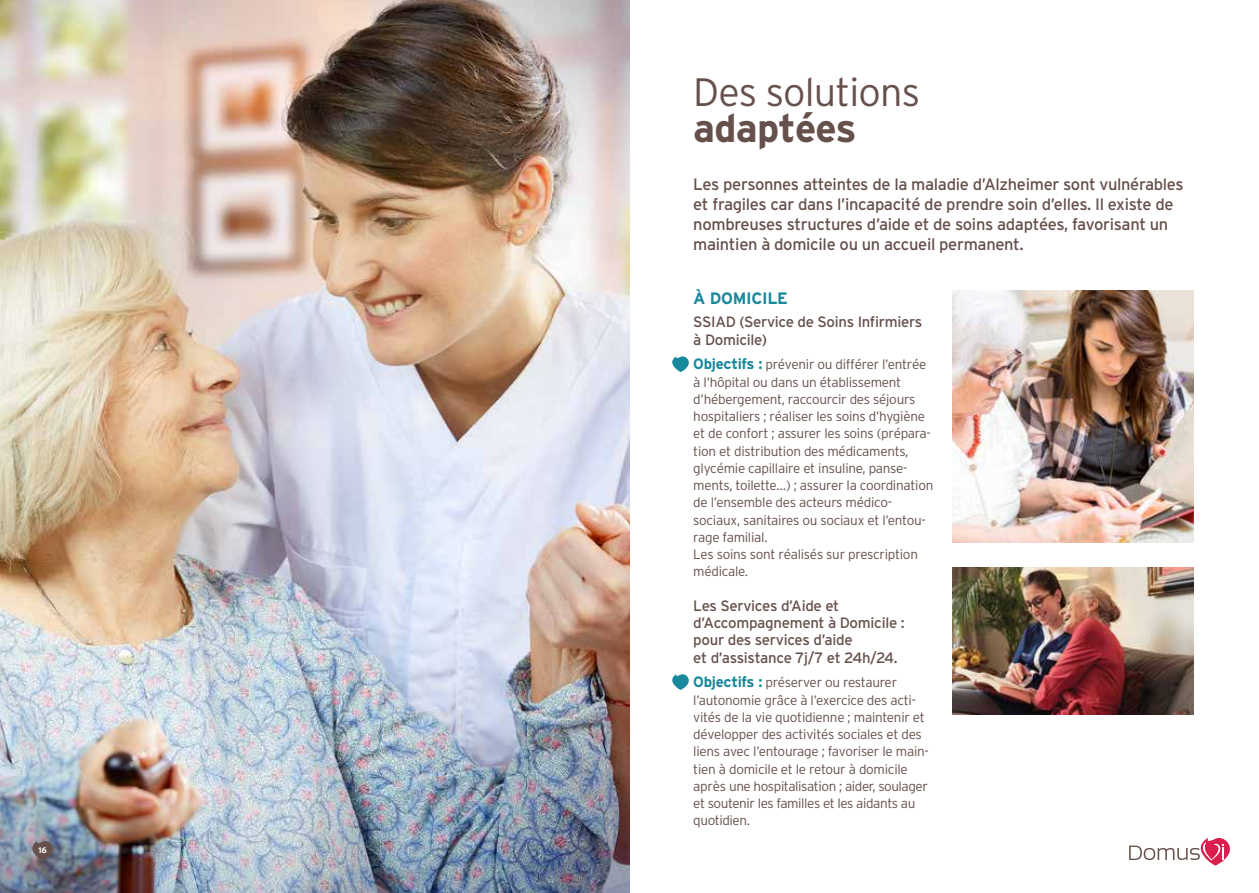
<style>
.page{position:relative;width:1259px;height:893px;background:#fff}
.page>*{position:absolute;margin:0;border:0;box-sizing:border-box;transform-origin:0 0}
.t1{font:300 39.6px "Interstate";letter-spacing:-.02em;color:#66504b}
.t2{font:700 39.6px "Interstate";letter-spacing:-.02em;color:#66504b}
.t3{font:16.5px/19.8px "Interstate";letter-spacing:-.02em;color:#66504b}
.t4{font:700 16.5px "Interstate";color:#18899b}
.t5{font:15px/17.2px "Interstate";letter-spacing:-.02em;color:#66504b}
.t6{font:300 13.5px/17.2px "Interstate";letter-spacing:-.02em;color:#66504b}
.t7{font:700 8.25px "Interstate";color:#fff}
.s1{font-weight:700;font-size:15px;color:#18899b}
</style>
<div class="page">
<img style="left:0;top:0;width:629px;height:893px">
<svg style="left:1129px;top:838px;width:101px;height:27px"></svg>
<img style="left:952px;top:568px;width:241px;height:146px">
<img style="left:952px;top:291px;width:241px;height:251px">
<svg style="left:672px;top:356px;width:17px;height:16px"></svg>
<svg style="left:672px;top:674px;width:17px;height:16px"></svg>
<svg style="left:30px;top:839px;width:25px;height:21px"></svg>
<p class="t7" style="left:38px;top:845px;width:10px">16</p>
<h1 class="t1" style="left:693px;top:70px;width:228px">Des solutions</h1>
<h1 class="t2" style="left:693px;top:106px;width:165px">adaptées</h1>
<p class="t3" style="left:693px;top:175px;width:492px">Les personnes atteintes de la maladie d’Alzheimer sont vulnérables et fragiles car dans l’incapacité de prendre soin d’elles. Il existe de nombreuses structures d’aide et de soins adaptées, favorisant un maintien à domicile ou un accueil permanent.</p>
<p class="t4" style="left:693px;top:289px;width:78px">À domicile</p>
<p class="t5" style="left:693px;top:313px;width:230px">SSIAD (Service de Soins Infirmiers à Domicile)</p>
<p class="t6" style="left:693px;top:356px;width:242px"><span class="s1">Objectifs :</span> prévenir ou différer l’entrée à l’hôpital ou dans un établissement d’hébergement, raccourcir des séjours hospitaliers ; réaliser les soins d’hygiène et de confort ; assurer les soins (prépara&shy;tion et distribution des médicaments, glycémie capillaire et insuline, panse&shy;ments, toilette…) ; assurer la coordination de l’ensemble des acteurs médico&shy;sociaux, sanitaires ou sociaux et l’entou&shy;rage familial.<br>Les soins sont réalisés sur prescription médicale.</p>
<p class="t5" style="left:693px;top:597px;width:213px">Les Services d’Aide et d’Accompagnement à Domicile : pour des services d’aide<br>et d’assistance 7j/7 et 24h/24.</p>
<p class="t6" style="left:693px;top:674px;width:237px"><span class="s1">Objectifs :</span> préserver ou restaurer l’autonomie grâce à l’exercice des acti&shy;vités de la vie quotidienne ; maintenir et développer des activités sociales et des liens avec l’entourage ; favoriser le main&shy;tien à domicile et le retour à domicile après une hospitalisation ; aider, soulager et soutenir les familles et les aidants au quotidien.</p>
</div>
